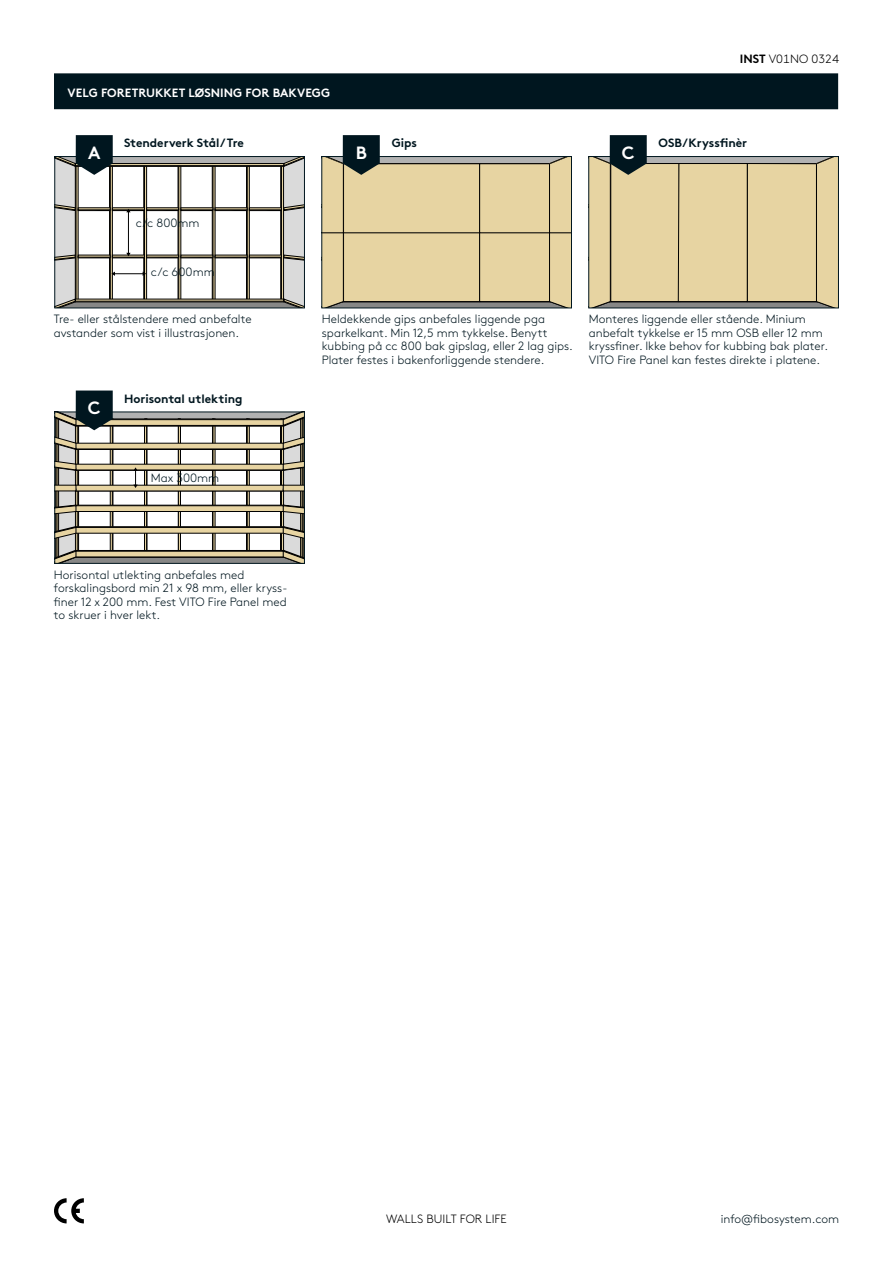
<style>
.page{position:relative;width:893px;height:1263px;background:#fff}
.page>*{position:absolute;margin:0;border:0;box-sizing:border-box;transform-origin:0 0}
.t1{font:700 17.7px "Brown";color:#fff}
.t2{font:300 12px/13.5px "Brown";color:#00161f}
.t3{font:700 12px "Brown";color:#00161f}
.t4{font:700 12px "Brown";letter-spacing:.005em;color:#fff}
.t5{font:300 12px "Brown";letter-spacing:.005em;color:#000}
.s1{font-weight:700}
</style>
<div class="page">
<div style="left:54px;top:73px;width:784px;height:36px;background:#00161f"></div>
<svg style="left:55px;top:135px;width:249px;height:173px"></svg>
<svg style="left:322px;top:135px;width:249px;height:173px"></svg>
<svg style="left:589px;top:135px;width:249px;height:173px"></svg>
<svg style="left:55px;top:390px;width:249px;height:173px"></svg>
<svg style="left:54px;top:1198px;width:30px;height:25px"></svg>
<p class="t4" style="left:68px;top:88px;width:264px">VELG FORETRUKKET LØSNING FOR BAKVEGG</p>
<p class="t5" style="left:740px;top:54px;width:100px"><span class="s1">INST</span> V01NO 0324</p>
<p class="t3" style="left:124px;top:138px;width:121px">Stenderverk Stål/Tre</p>
<p class="t3" style="left:392px;top:138px;width:27px">Gips</p>
<p class="t3" style="left:659px;top:138px;width:90px">OSB/Kryssfinèr</p>
<h1 class="t1" style="left:88px;top:146px;width:14px">A</h1>
<h1 class="t1" style="left:356px;top:146px;width:13px">B</h1>
<h1 class="t1" style="left:622px;top:146px;width:14px">C</h1>
<p class="t2" style="left:136px;top:217px;width:65px">c/c 800mm</p>
<p class="t2" style="left:151px;top:267px;width:65px">c/c 600mm</p>
<p class="t2" style="left:54px;top:314px;width:199px">Tre- eller stålstendere med anbefalte avstander som vist i illustrasjonen.</p>
<h1 class="t1" style="left:88px;top:401px;width:14px">C</h1>
<p class="t3" style="left:124px;top:394px;width:120px">Horisontal utlekting</p>
<p class="t2" style="left:151px;top:473px;width:70px">Max 300mm</p>
<p class="t2" style="left:54px;top:569px;width:235px">Horisontal utlekting anbefales med forskalingsbord min 21 x 98 mm, eller kryss&shy;finer 12 x 200 mm. Fest VITO Fire Panel med to skruer i hver lekt.</p>
<p class="t2" style="left:322px;top:314px;width:252px">Heldekkende gips anbefales liggende pga sparkelkant. Min 12,5 mm tykkelse. Benytt kubbing på cc 800 bak gipslag, eller 2 lag gips.<br>Plater festes i bakenforliggende stendere.</p>
<p class="t2" style="left:589px;top:314px;width:241px">Monteres liggende eller stående. Minium anbefalt tykkelse er 15 mm OSB eller 12 mm kryssfiner. Ikke behov for kubbing bak plater.<br>VITO Fire Panel kan festes direkte i platene.</p>
<p class="t5" style="left:386px;top:1215px;width:122px">WALLS BUILT FOR LIFE</p>
<p class="t2" style="left:721px;top:1214px;width:120px">info@fibosystem.com</p>
</div>
